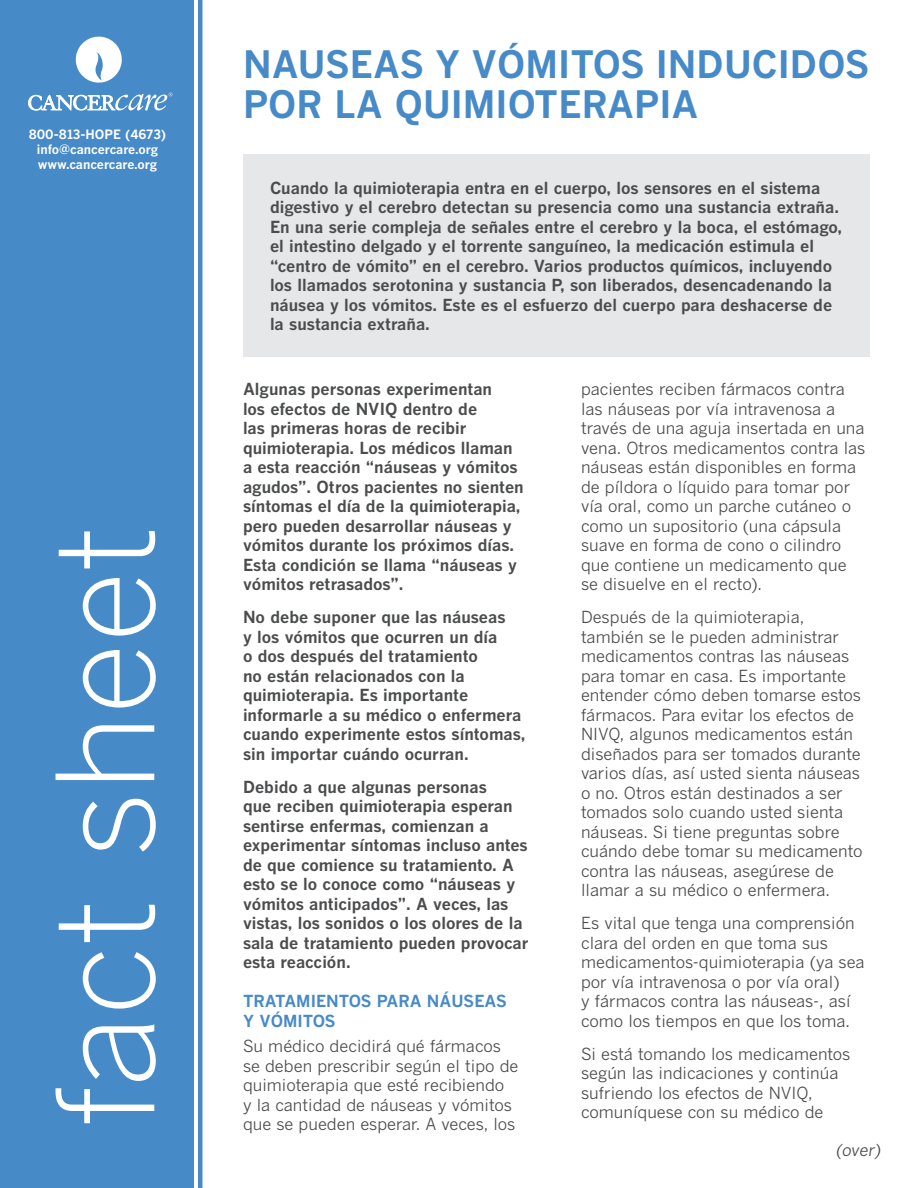
<style>
.page{position:relative;width:918px;height:1188px;background:#fff}
.page>*{position:absolute;margin:0;border:0;box-sizing:border-box;transform-origin:0 0}
.t1{font:300 133.5px "Benton Gothic";color:#fff}
.t2{font:700 37.5px/40.5px "Benton Gothic";color:#478ac8}
.t3{font:700 16.5px/19.5px "Benton Gothic";color:#4b4c4d}
.t4{font:16.5px/19.5px "Benton Gothic";color:#4b4c4d}
.t5{font:700 16.5px/19.5px "Benton Gothic";color:#478ac8}
.t6{font:italic 16.5px "Benton Gothic";color:#4b4c4d}
.t7{font:700 12.75px/15px "Benton Gothic";color:#fff;text-align:center}
</style>
<div class="page">
<div style="left:0;top:0;width:193px;height:1188px;background:#478ac8"></div>
<hr style="left:198px;top:0;width:4px;height:1188px;background:#478ac8">
<div style="left:243px;top:154px;width:626px;height:203px;background:#e6e7e9"></div>
<svg style="left:75px;top:36px;width:47px;height:47px"></svg>
<svg style="left:28px;top:93px;width:144px;height:17px"></svg>
<p class="t7" style="left:29px;top:126px;width:139px">800-813-HOPE (4673) info@cancercare.org www.cancercare.org</p>
<h1 class="t1" style="left:27px;top:1127px;width:603px;rotate:-90deg">fact sheet</h1>
<h2 class="t2" style="left:243px;top:43px;width:628px">NAUSEAS Y VÓMITOS INDUCIDOS<br>POR LA QUIMIOTERAPIA</h2>
<p class="t3" style="left:270px;top:178px;width:574px">Cuando la quimioterapia entra en el cuerpo, los sensores en el sistema digestivo y el cerebro detectan su presencia como una sustancia extraña.<br>En una serie compleja de señales entre el cerebro y la boca, el estómago, el intestino delgado y el torrente sanguíneo, la medicación estimula el “centro de vómito” en el cerebro. Varios productos químicos, incluyendo los llamados serotonina y sustancia P, son liberados, desencadenando la náusea y los vómitos. Este es el esfuerzo del cuerpo para deshacerse de la sustancia extraña.</p>
<p class="t3" style="left:243px;top:379px;width:282px">Algunas personas experimentan<br>los efectos de NVIQ dentro de<br>las primeras horas de recibir quimioterapia. Los médicos llaman a esta reacción “náuseas y vómitos agudos”. Otros pacientes no sienten síntomas el día de la quimioterapia, pero pueden desarrollar náuseas y vómitos durante los próximos días.<br>Esta condición se llama “náuseas y vómitos retrasados”.</p>
<p class="t3" style="left:243px;top:607px;width:284px">No debe suponer que las náuseas<br>y los vómitos que ocurren un día<br>o dos después del tratamiento<br>no están relacionados con la quimioterapia. Es importante informarle a su médico o enfermera cuando experimente estos síntomas, sin importar cuándo ocurran.</p>
<p class="t3" style="left:243px;top:777px;width:287px">Debido a que algunas personas<br>que reciben quimioterapia esperan sentirse enfermas, comienzan a experimentar síntomas incluso antes de que comience su tratamiento. A esto se lo conoce como “náuseas y vómitos anticipados”. A veces, las vistas, los sonidos o los olores de la sala de tratamiento pueden provocar esta reacción.</p>
<p class="t5" style="left:243px;top:991px;width:266px">TRATAMIENTOS PARA NÁUSEAS<br>Y VÓMITOS</p>
<p class="t4" style="left:243px;top:1036px;width:277px">Su médico decidirá qué fármacos se deben prescribir según el tipo de quimioterapia que esté recibiendo<br>y la cantidad de náuseas y vómitos que se pueden esperar. A veces, los</p>
<p class="t4" style="left:581px;top:379px;width:286px">pacientes reciben fármacos contra las náuseas por vía intravenosa a través de una aguja insertada en una vena. Otros medicamentos contra las náuseas están disponibles en forma de píldora o líquido para tomar por vía oral, como un parche cutáneo o como un supositorio (una cápsula suave en forma de cono o cilindro que contiene un medicamento que se disuelve en el recto).</p>
<p class="t4" style="left:581px;top:607px;width:283px">Después de la quimioterapia, también se le pueden administrar medicamentos contras las náuseas para tomar en casa. Es importante entender cómo deben tomarse estos fármacos. Para evitar los efectos de NIVQ, algunos medicamentos están diseñados para ser tomados durante varios días, así usted sienta náuseas o no. Otros están destinados a ser tomados solo cuando usted sienta náuseas. Si tiene preguntas sobre cuándo debe tomar su medicamento contra las náuseas, asegúrese de llamar a su médico o enfermera.</p>
<p class="t4" style="left:581px;top:913px;width:285px">Es vital que tenga una comprensión clara del orden en que toma sus medicamentos-quimioterapia (ya sea por vía intravenosa o por vía oral)<br>y fármacos contra las náuseas-, así como los tiempos en que los toma.</p>
<p class="t4" style="left:581px;top:1044px;width:271px">Si está tomando los medicamentos según las indicaciones y continúa sufriendo los efectos de NVIQ, comuníquese con su médico de</p>
<p class="t6" style="left:837px;top:1140px;width:46px">(over)</p>
</div>
